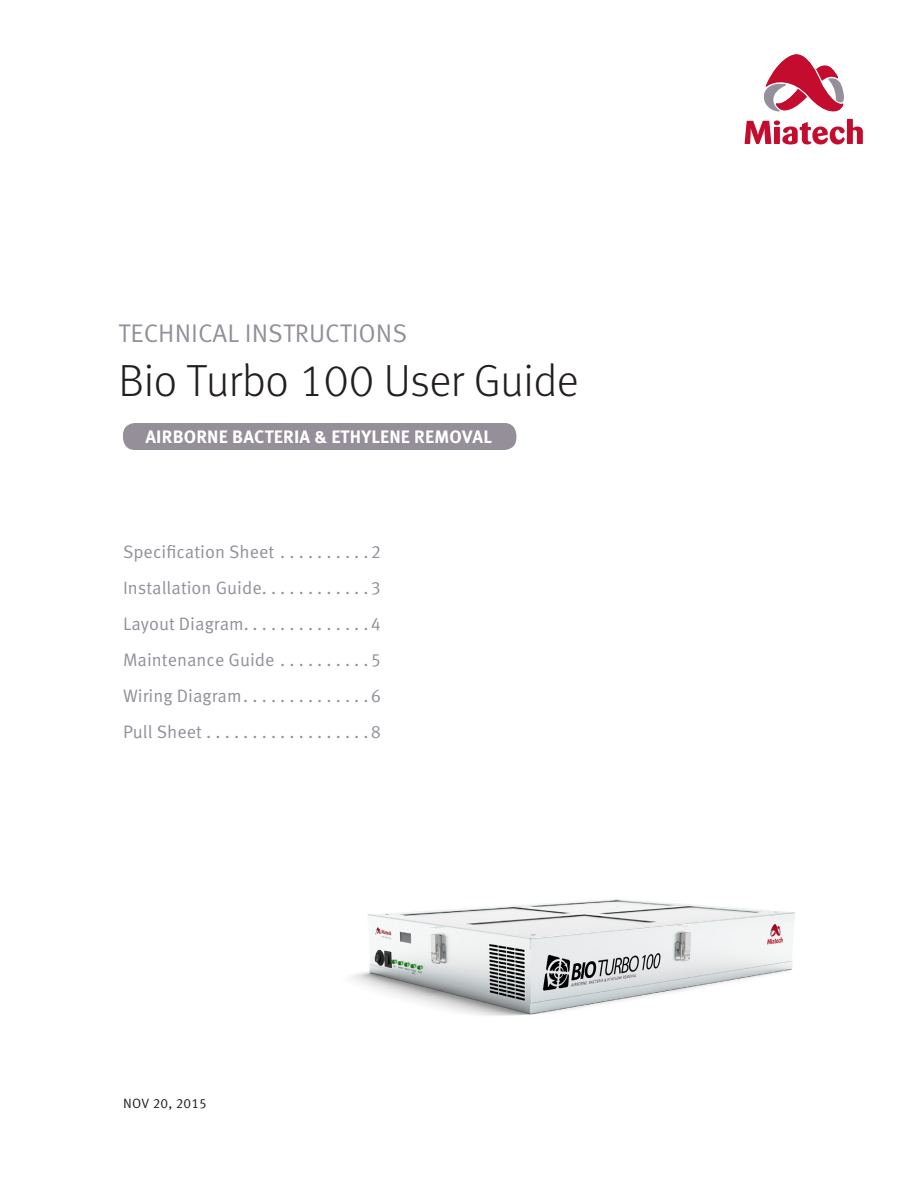
<style>
.page{position:relative;width:918px;height:1188px;background:#fff}
.page>*{position:absolute;margin:0;border:0;box-sizing:border-box;transform-origin:0 0}
.section{font:300 45px "Meta Pro";letter-spacing:-.01em;color:#231f20}
.section_number{font:25.5px "Meta Pro Norm";color:#948f99}
.head_5{font:18px "Meta Pro Norm";color:#948f99}
.section_number-2{font:700 18px "Meta Pro";letter-spacing:.01em;color:#fff}
.Custom_Date{font:13.5px "Meta Pro Norm";letter-spacing:.015em;color:#231f20}
</style>
<div class="page">
<svg style="left:745px;top:54px;width:118px;height:90px"></svg>
<img style="left:352px;top:899px;width:443px;height:117px">
<div style="left:123px;top:423px;width:393px;height:27px;background:#948f99;border-radius:12px"></div>
<p class="section_number" style="left:119px;top:314px;width:290px">TECHNICAL INSTRUCTIONS</p>
<p class="section" style="left:118px;top:348px;width:462px">Bio Turbo 100 User Guide</p>
<p class="section_number-2" style="left:145px;top:423px;width:109px">AI RBORNE BACTE</p>
<p class="section_number-2" style="left:283px;top:423px;width:108px">RIA &amp; ETHYLENE</p>
<p class="section_number-2" style="left:414px;top:423px;width:79px">REMOVAL</p>
<p class="head_5" style="left:123px;top:538px;width:260px">Specification Sheet . . . . . . . . . 2</p>
<p class="head_5" style="left:123px;top:574px;width:260px">Installation Guide. . . . . . . . . . . 3</p>
<p class="head_5" style="left:123px;top:610px;width:260px">Layout Diagram. . . . . . . . . . . . . 4</p>
<p class="head_5" style="left:123px;top:646px;width:260px">Maintenance Guide . . . . . . . . . 5</p>
<p class="head_5" style="left:123px;top:682px;width:260px">Wiring Diagram . . . . . . . . . . . . . 6</p>
<p class="head_5" style="left:123px;top:718px;width:260px">Pull Sheet . . . . . . . . . . . . . . . . . 8</p>
<p class="Custom_Date" style="left:123px;top:1093px;width:85px">NOV 20, 2015</p>
</div>
